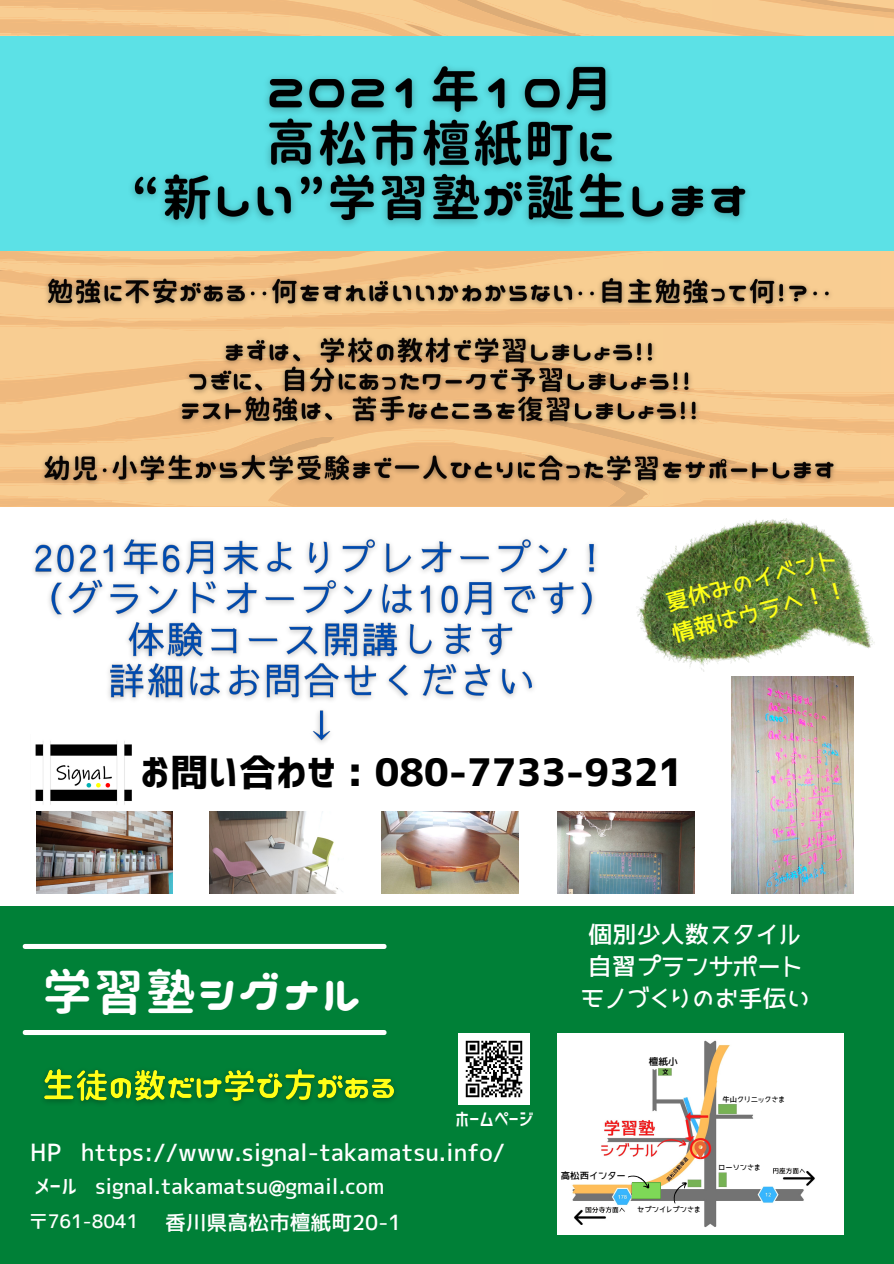
<style>
.page{position:relative;width:894px;height:1264px;background:#fff}
.page>*{position:absolute;margin:0;border:0;box-sizing:border-box;transform-origin:0 0}
.t1{font:49.2px "Nico Moji";letter-spacing:.05em;color:#fff}
.t2{font:37.95px "Corporate Logo Bold";color:#000}
.t3{font:24px "JK Gothic M";color:#fff}
.t4{font:23.55px "JK Gothic M";color:#fff}
.t5{font:22.5px "JK Gothic M";color:#ffff17}
.t6{font:21.15px "Corporate Logo Medium";color:#fff}
.t7{font:20.7px "Corporate Logo Medium";color:#fff}
.t8{font:18.9px "Corporate Logo Medium";color:#fff}
.t9{font:18.6px "Corporate Logo Medium";color:#fff}
.t10{font:9.75px "JK Gothic M";color:#000}
.t11{font:9.45px "JK Gothic M";color:#000}
.t12{font:7.35px "JK Gothic M";color:#000}
</style>
<div class="page">
<div style="left:0;top:906px;width:893px;height:357px;background:#008037"></div>
<img style="left:557px;top:1033px;width:286px;height:201px">
<svg style="left:669px;top:1179px;width:19px;height:24px"></svg>
<svg style="left:627px;top:1171px;width:33px;height:27px"></svg>
<img style="left:35px;top:752px;width:97px;height:53px">
<hr style="left:25px;top:944px;width:359px;height:4px;background:#fff">
<hr style="left:25px;top:1030px;width:359px;height:4px;background:#fff">
<img style="left:458px;top:1033px;width:71px;height:71px">
<img style="left:36px;top:811px;width:137px;height:82px">
<div style="left:0;top:296px;width:191px;height:25px;background:#f8cd92"></div>
<div style="left:0;top:304px;width:48px;height:20px;background:linear-gradient(to bottom,#fcd59a,#f0ba7f)"></div>
<svg style="left:26px;top:305px;width:867px;height:26px"></svg>
<div style="left:0;top:299px;width:17px;height:19px;background:#f8cd92"></div>
<svg style="left:0;top:0;width:893px;height:294px;background:#f0c58c"></svg>
<svg style="left:0;top:353px;width:893px;height:154px;background:#f5c68b"></svg>
<hr style="left:0;top:429px;width:65px;height:4px;background:#f8cd92">
<div style="left:0;top:37px;width:893px;height:214px;background:#5ce1e6"></div>
<img style="left:637px;top:486px;width:248px;height:242px">
<img style="left:557px;top:811px;width:137px;height:82px">
<img style="left:209px;top:811px;width:134px;height:82px">
<img style="left:382px;top:811px;width:136px;height:82px">
<img style="left:731px;top:676px;width:122px;height:217px">
<img style="left:33px;top:539px;width:563px;height:213px">
<img style="left:34px;top:251px;width:811px;height:259px">
<img style="left:131px;top:65px;width:616px;height:160px">
<img style="left:44px;top:1069px;width:351px;height:35px">
<p class="t5" style="left:663px;top:592px;width:178px;rotate:-15deg">夏休みのイベント</p>
<p class="t5" style="left:669px;top:623px;width:182px;rotate:-15deg">情報はウラへ！！</p>
<p class="t2" style="left:140px;top:753px;width:544px">お問い合わせ : 080-7733-9321</p>
<p class="t1" style="left:43px;top:967px;width:320px">学習塾シグナル</p>
<p class="t8" style="left:455px;top:1110px;width:80px">ホームページ</p>
<p class="t4" style="left:30px;top:1140px;width:476px">HP https://www.signal-takamatsu.info/</p>
<p class="t6" style="left:34px;top:1176px;width:351px">メール signal.takamatsu@gmail.com</p>
<p class="t9" style="left:29px;top:1212px;width:111px">〒761-8041</p>
<p class="t7" style="left:165px;top:1212px;width:237px">香川県高松市檀紙町20-1</p>
<p class="t3" style="left:588px;top:922px;width:215px">個別少人数スタイル</p>
<p class="t3" style="left:587px;top:954px;width:216px">自習プランサポート</p>
<p class="t3" style="left:580px;top:986px;width:231px">モノづくりのお手伝い</p>
<p class="t10" style="left:648px;top:1056px;width:31px">檀紙小</p>
<p class="t12" style="left:722px;top:1095px;width:64px">牛山クリニックさま</p>
<p class="t11" style="left:560px;top:1170px;width:67px">高松西インター</p>
<p class="t12" style="left:637px;top:1205px;width:65px">セブンイレブンさま</p>
<p class="t12" style="left:718px;top:1164px;width:44px">ローソンさま</p>
</div>
